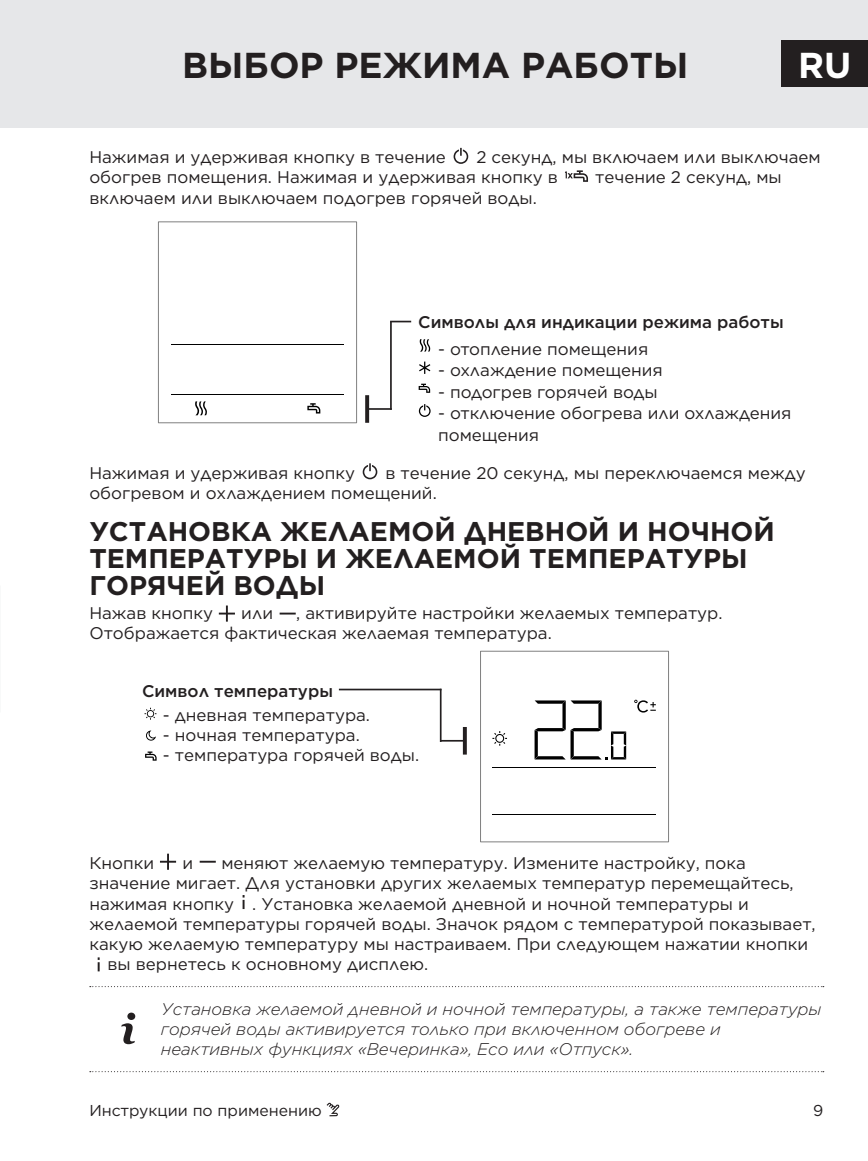
<style>
.page{position:relative;width:868px;height:1161px;background:#fff}
.page>*{position:absolute;margin:0;border:0;box-sizing:border-box;transform-origin:0 0}
.A_naslov_levo_16px_K{font:700 36px "Gotham";color:#231f20}
.t1{font:700 36px "Gotham";color:#fff}
.Naslov_12px_KAZALO{font:700 27px/27px "Gotham";color:#231f20}
.t2{font:16.88px/20.2px "Gotham";color:#231f20}
.t3{font:italic 300 16.88px/20.2px "Gotham";color:#231f20}
.t4{font:500 16.88px "Gotham";color:#231f20}
.t5{font:15.75px "Gotham";color:#231f20}
</style>
<div class="page">
<svg style="left:326px;top:1103px;width:13px;height:13px"></svg>
<svg style="left:90px;top:1071px;width:733px;height:1px"></svg>
<div style="left:0;top:0;width:867px;height:128px;background:#e6e7e9"></div>
<div style="left:781px;top:40px;width:86px;height:47px;background:#231f20"></div>
<svg style="left:453px;top:148px;width:15px;height:16px"></svg>
<svg style="left:565px;top:170px;width:23px;height:12px"></svg>
<svg style="left:362px;top:463px;width:15px;height:16px"></svg>
<hr style="left:366px;top:408px;width:26px;height:2px;background:#231f20">
<svg style="left:390px;top:321px;width:21px;height:1px"></svg>
<hr style="left:390px;top:322px;width:2px;height:88px;background:#231f20">
<svg style="left:365px;top:395px;width:4px;height:28px"></svg>
<svg style="left:419px;top:339px;width:11px;height:13px"></svg>
<svg style="left:419px;top:362px;width:11px;height:12px"></svg>
<svg style="left:418px;top:384px;width:12px;height:9px"></svg>
<svg style="left:419px;top:404px;width:11px;height:13px"></svg>
<div style="left:158px;top:221px;width:199px;height:202px;border:1px solid #808080"></div>
<hr style="left:171px;top:344px;width:172px;height:1px;background:#000">
<hr style="left:171px;top:394px;width:172px;height:1px;background:#000">
<svg style="left:195px;top:401px;width:12px;height:14px"></svg>
<svg style="left:307px;top:403px;width:13px;height:10px"></svg>
<svg style="left:219px;top:605px;width:16px;height:17px"></svg>
<svg style="left:279px;top:613px;width:17px;height:1px"></svg>
<svg style="left:160px;top:854px;width:16px;height:16px"></svg>
<svg style="left:200px;top:861px;width:16px;height:2px"></svg>
<svg style="left:242px;top:895px;width:2px;height:14px"></svg>
<svg style="left:98px;top:957px;width:2px;height:14px"></svg>
<hr style="left:440px;top:740px;width:26px;height:2px;background:#231f20">
<hr style="left:339px;top:689px;width:102px;height:1px;background:#231f20">
<hr style="left:440px;top:689px;width:1px;height:53px;background:#231f20">
<svg style="left:463px;top:727px;width:4px;height:27px"></svg>
<svg style="left:145px;top:751px;width:12px;height:10px"></svg>
<svg style="left:146px;top:730px;width:10px;height:11px"></svg>
<svg style="left:144px;top:708px;width:12px;height:12px"></svg>
<div style="left:480px;top:651px;width:188px;height:191px;border:1px solid #808080"></div>
<svg style="left:634px;top:700px;width:21px;height:12px"></svg>
<hr style="left:492px;top:767px;width:163px;height:1px;background:#000">
<hr style="left:492px;top:814px;width:163px;height:1px;background:#000">
<svg style="left:534px;top:700px;width:92px;height:59px"></svg>
<svg style="left:492px;top:731px;width:15px;height:15px"></svg>
<svg style="left:90px;top:986px;width:733px;height:1px"></svg>
<svg style="left:121px;top:1012px;width:14px;height:32px"></svg>
<p class="A_naslov_levo_16px_K" style="left:182px;top:42px;width:507px">ВЫБОР РЕЖИМА РАБОТЫ</p>
<h1 class="t1" style="left:798px;top:42px;width:55px">RU</h1>
<p class="t2" style="left:89px;top:147px;width:732px;text-indent:387px">2 секунд, мы включаем или выключаем обогрев помещения. Нажимая и удерживая кнопку в</p>
<p class="t2" style="left:89px;top:147px;width:358px">Нажимая и удерживая кнопку в течение</p>
<p class="t2" style="left:595px;top:167px;width:188px">течение 2 секунд, мы</p>
<p class="t2" style="left:89px;top:187px;width:449px">включаем или выключаем подогрев горячей воды.</p>
<p class="t4" style="left:418px;top:311px;width:367px">Символы для индикации режима работы</p>
<p class="t2" style="left:438px;top:338px;width:212px">- отопление помещения</p>
<p class="t2" style="left:438px;top:360px;width:226px">- охлаждение помещения</p>
<p class="t2" style="left:438px;top:381px;width:221px">- подогрев горячей воды</p>
<p class="t2" style="left:438px;top:402px;width:355px;line-height:21.6px">- отключение обогрева или охлаждения помещения</p>
<p class="t2" style="left:89px;top:462px;width:717px;text-indent:296px">в течение 20 секунд, мы переключаемся между обогревом и охлаждением помещений.</p>
<p class="t2" style="left:89px;top:462px;width:267px">Нажимая и удерживая кнопку</p>
<p class="Naslov_12px_KAZALO" style="left:89px;top:518px;width:687px">УСТАНОВКА ЖЕЛАЕМОЙ ДНЕВНОЙ И НОЧНОЙ<br>ТЕМПЕРАТУРЫ И ЖЕЛАЕМОЙ ТЕМПЕРАТУРЫ<br>ГОРЯЧЕЙ ВОДЫ</p>
<p class="t2" style="left:89px;top:603px;width:125px">Нажав кнопку</p>
<p class="t2" style="left:241px;top:603px;width:33px">или</p>
<p class="t2" style="left:89px;top:603px;width:634px;text-indent:207px">, активируйте настройки желаемых температур.<br>Отображается фактическая желаемая температура.</p>
<p class="t4" style="left:142px;top:680px;width:192px">Символ температуры</p>
<p class="t2" style="left:163px;top:704px;width:209px">- дневная температура.</p>
<p class="t2" style="left:163px;top:724px;width:198px">- ночная температура.</p>
<p class="t2" style="left:163px;top:745px;width:258px">- температура горячей воды.</p>
<p class="t2" style="left:89px;top:852px;width:66px">Кнопки</p>
<p class="t2" style="left:182px;top:852px;width:12px">и</p>
<p class="t2" style="left:221px;top:852px;width:526px">меняют желаемую температуру. Измените настройку, пока</p>
<p class="t2" style="left:89px;top:873px;width:705px">значение мигает. Для установки других желаемых температур перемещайтесь,</p>
<p class="t2" style="left:89px;top:893px;width:661px">нажимая кнопку . Установка желаемой дневной и ночной температуры и</p>
<p class="t2" style="left:89px;top:913px;width:727px">желаемой температуры горячей воды. Значок рядом с температурой показывает,</p>
<p class="t2" style="left:89px;top:934px;width:720px">какую желаемую температуру мы настраиваем. При следующем нажатии кнопки</p>
<p class="t2" style="left:107px;top:954px;width:322px">вы вернетесь к основному дисплею.</p>
<p class="t3" style="left:161px;top:998px;width:662px">Установка желаемой дневной и ночной температуры, а также температуры горячей воды активируется только при включенном обогреве и неактивных функциях «Вечеринка», Eco или «Отпуск».</p>
<p class="t5" style="left:89px;top:1100px;width:234px">Инструкции по применению</p>
<p class="t5" style="left:813px;top:1100px;width:12px">9</p>
</div>
